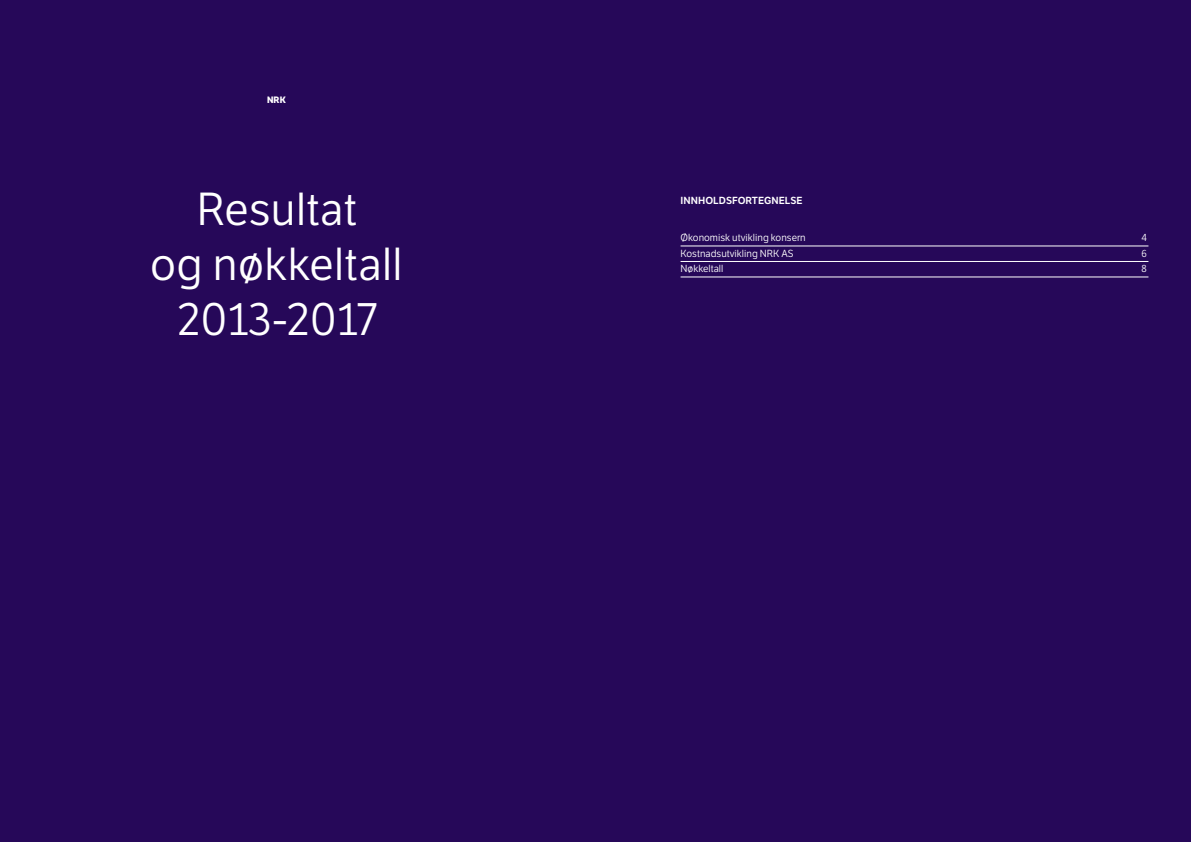
<style>
.page{position:relative;width:1191px;height:842px;background:#260859}
.page>*{position:absolute;margin:0;border:0;box-sizing:border-box;transform-origin:0 0}
.t1{font:45px/55px "LFT Etica";letter-spacing:.01em;color:#fff;text-align:center}
.t2{font:10px "LFT Etica";color:#fff}
.t3{font:600 10px "LFT Etica";letter-spacing:.005em;color:#fff}
.t4{font:700 9px "LFT Etica";color:#fff}
</style>
<div class="page">
<hr style="left:680px;top:246px;width:468px;height:1px;background:#fff">
<hr style="left:680px;top:261px;width:468px;height:1px;background:#fff">
<hr style="left:680px;top:277px;width:468px;height:1px;background:#fff">
<p class="t4" style="left:267px;top:94px;width:20px">NRK</p>
<h1 class="t1" style="left:150px;top:183px;width:254px">Resultat<br>og nøkkeltall<br>2013-2017</h1>
<p class="t3" style="left:680px;top:194px;width:124px">INNHOLDSFORTEGNELSE</p>
<p class="t2" style="left:680px;top:232px;width:127px">Økonomisk utvikling konsern</p>
<p class="t2" style="left:1141px;top:232px;width:7px">4</p>
<p class="t2" style="left:680px;top:247px;width:115px">Kostnadsutvikling NRK AS</p>
<p class="t2" style="left:1141px;top:247px;width:7px">6</p>
<p class="t2" style="left:680px;top:263px;width:44px">Nøkkeltall</p>
<p class="t2" style="left:1141px;top:263px;width:7px">8</p>
</div>
